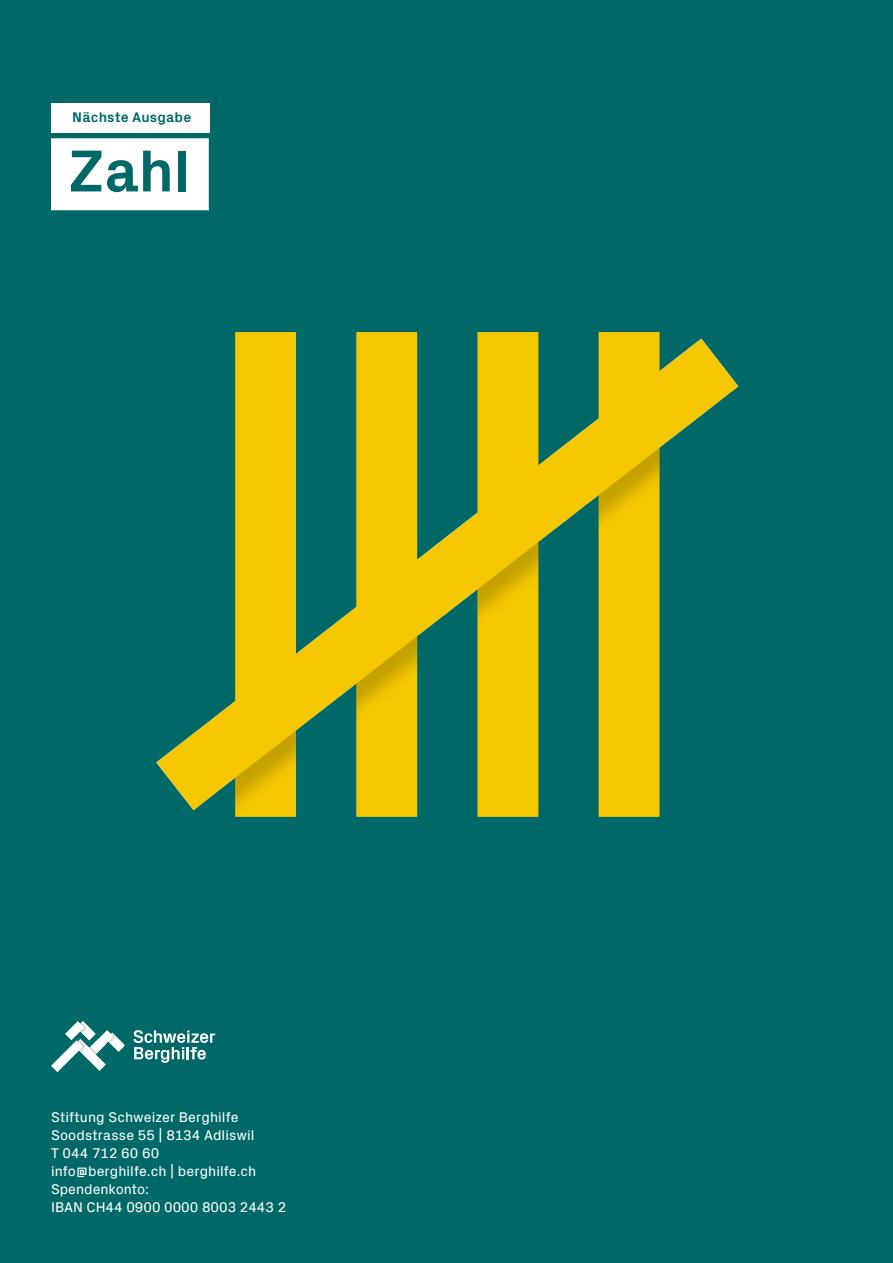
<style>
.page{position:relative;width:893px;height:1263px;background:#006967}
.page>*{position:absolute;margin:0;border:0;box-sizing:border-box;transform-origin:0 0}
.t1{font:700 60px "Px Grotesk";color:#006967}
.t2{font:14.25px/18px "Px Grotesk";letter-spacing:.005em;color:#fff}
.t3{font:700 14.25px "Px Grotesk";letter-spacing:.01em;color:#006967}
</style>
<div class="page">
<svg style="left:133px;top:1030px;width:82px;height:33px"></svg>
<svg style="left:51px;top:1021px;width:74px;height:51px"></svg>
<div style="left:51px;top:138px;width:158px;height:72px;background:#fff"></div>
<div style="left:51px;top:103px;width:158px;height:29px;background:#fff"></div>
<svg style="left:156px;top:332px;width:582px;height:485px"></svg>
<p class="t3" style="left:72px;top:107px;width:121px">Nächste Ausgabe</p>
<h1 class="t1" style="left:68px;top:128px;width:124px">Zahl</h1>
<p class="t2" style="left:51px;top:1107px;width:237px">Stiftung Schweizer Berghilfe<br>Soodstrasse 55 | 8134 Adliswil<br>T 044 712 60 60<br>info@berghilfe.ch | berghilfe.ch<br>Spendenkonto:<br>IBAN CH44 0900 0000 8003 2443 2</p>
</div>
